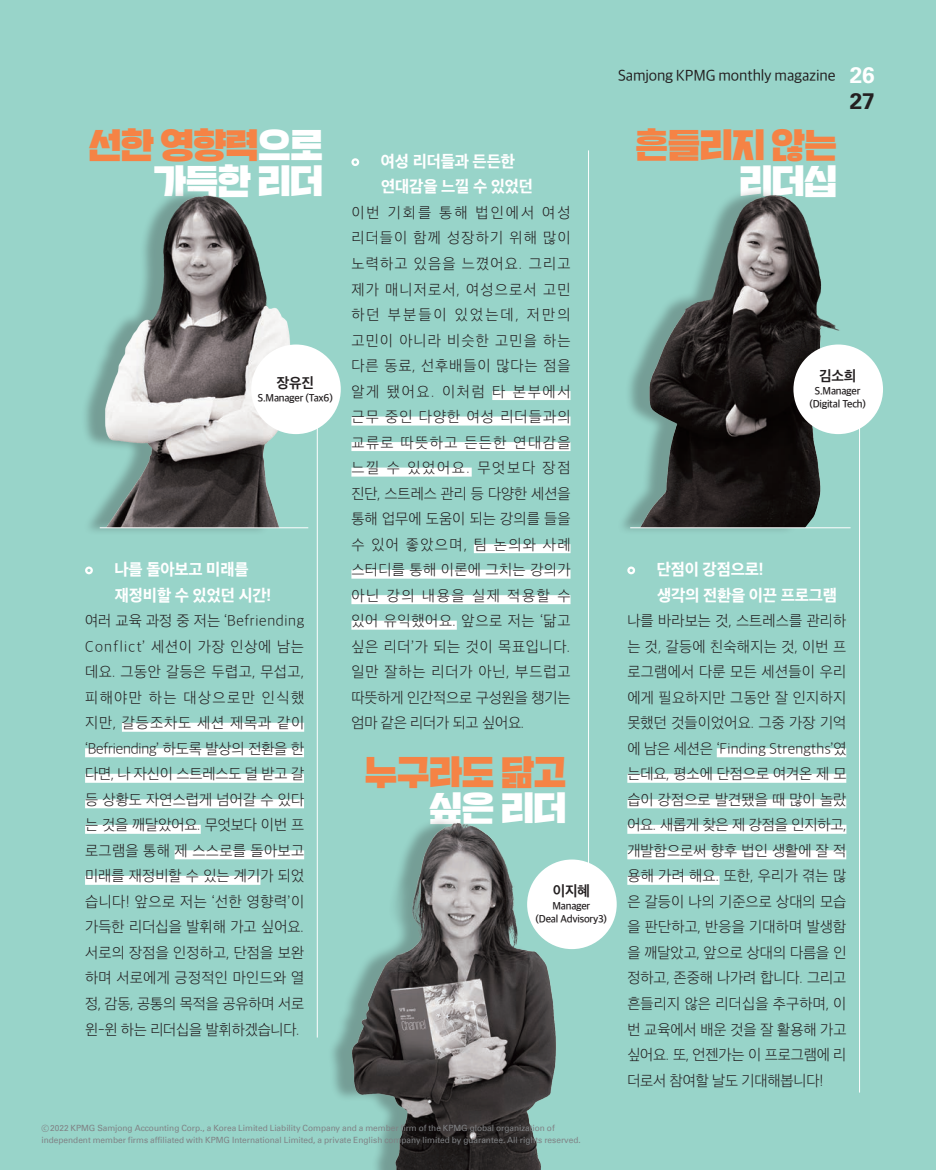
<style>
.page{position:relative;width:936px;height:1170px;background:#fff}
.page>*{position:absolute;margin:0;border:0;box-sizing:border-box;transform-origin:0 0}
.t1{font:33.75px/36.2px "SD Cinema Theater";letter-spacing:-.025em;color:#fff;text-align:right}
.t2{font:33.75px "SD Cinema Theater";letter-spacing:-.025em;color:#f58345}
.t3{font:700 22.5px "Univers LT Std";color:#fff}
.t4{font:700 22.5px "Univers LT Std";color:#231f20}
.t5{font:15.75px/25.5px "SD Gothic Neoa Uni h Eb";letter-spacing:-.01em;color:#fff}
.t6{font:15px "SD Gothic Neoa Uni d Rg";letter-spacing:-.01em;color:#231f20}
.t7{font:14.55px/25.5px "SD Gothic Neoa b Ult Lt";letter-spacing:-.005em;color:#231f20;text-align:justify}
.t8{font:13.95px "SD Gothic Neoa g Bd";letter-spacing:-.02em;color:#231f20}
.t9{font:10.05px/12.6px "SD Gothic Neoa f Sm";letter-spacing:-.02em;color:#231f20;text-align:center}
.t10{font:8.55px/12.5px "Universfor KPMG";color:#808285}
.s1{color:#f58345}
.s2{font-family:"SD Gothic Neoa Uni b Ul"}
</style>
<div class="page">
<div style="left:0;top:0;width:935px;height:1169px;background:#98d4c9"></div>
<div style="left:80px;top:188px;width:203px;height:347px;background:#231f20;opacity:.3"></div>
<img style="left:80px;top:189px;width:210px;height:338px">
<hr style="left:317px;top:399px;width:1px;height:638px;background:#fff">
<hr style="left:859px;top:399px;width:1px;height:693px;background:#fff">
<hr style="left:588px;top:150px;width:1px;height:786px;background:#fff">
<div style="left:251px;top:344px;width:90px;height:90px;background:#fff;border-radius:50%"></div>
<hr style="left:100px;top:527px;width:208px;height:1px;background:#fff">
<div style="left:616px;top:187px;width:212px;height:348px;background:#231f20;opacity:.3"></div>
<img style="left:555px;top:187px;width:296px;height:340px">
<div style="left:122px;top:722px;width:182px;height:9px;background:#fff"></div>
<div style="left:85px;top:748px;width:219px;height:9px;background:#fff"></div>
<div style="left:85px;top:773px;width:219px;height:9px;background:#fff"></div>
<div style="left:85px;top:799px;width:219px;height:9px;background:#fff"></div>
<div style="left:85px;top:824px;width:116px;height:9px;background:#fff"></div>
<div style="left:175px;top:850px;width:129px;height:9px;background:#fff"></div>
<div style="left:85px;top:875px;width:175px;height:9px;background:#fff"></div>
<div style="left:85px;top:566px;width:8px;height:8px;border:2px solid #fff;border-radius:50%"></div>
<div style="left:716px;top:748px;width:130px;height:9px;background:#fff"></div>
<div style="left:627px;top:773px;width:219px;height:9px;background:#fff"></div>
<div style="left:627px;top:799px;width:219px;height:9px;background:#fff"></div>
<div style="left:627px;top:824px;width:219px;height:9px;background:#fff"></div>
<div style="left:627px;top:850px;width:219px;height:9px;background:#fff"></div>
<div style="left:627px;top:875px;width:92px;height:9px;background:#fff"></div>
<div style="left:627px;top:566px;width:8px;height:8px;border:2px solid #fff;border-radius:50%"></div>
<div style="left:492px;top:391px;width:78px;height:9px;background:#fff"></div>
<div style="left:351px;top:416px;width:219px;height:9px;background:#fff"></div>
<div style="left:351px;top:442px;width:219px;height:9px;background:#fff"></div>
<div style="left:351px;top:467px;width:120px;height:9px;background:#fff"></div>
<div style="left:474px;top:544px;width:96px;height:9px;background:#fff"></div>
<div style="left:351px;top:569px;width:219px;height:9px;background:#fff"></div>
<div style="left:351px;top:595px;width:219px;height:9px;background:#fff"></div>
<div style="left:351px;top:620px;width:106px;height:9px;background:#fff"></div>
<div style="left:351px;top:158px;width:8px;height:8px;border:2px solid #fff;border-radius:50%"></div>
<img style="left:332px;top:821px;width:265px;height:348px">
<div style="left:793px;top:344px;width:90px;height:90px;background:#fff;border-radius:50%"></div>
<div style="left:527px;top:859px;width:89px;height:90px;background:#fff;border-radius:50%"></div>
<hr style="left:630px;top:527px;width:220px;height:1px;background:#fff">
<h1 class="t1" style="left:89px;top:127px;width:236px"><span class="s1">선한 영향력</span>으로 가득한 리더</h1>
<p class="t8" style="left:277px;top:375px;width:39px">장유진</p>
<p class="t9" style="left:258px;top:391px;width:76px">S.Manager (Tax6)</p>
<p class="t5" style="left:114px;top:556px;width:158px">나를 돌아보고 미래를 재정비할 수 있었던 시간!</p>
<p class="t7" style="left:85px;top:608px;width:221px">여러 교육 과정 중 저는 ‘Befriending Conflict’ 세션이 가장 인상에 남는 데요. 그동안 갈등은 두렵고, 무섭고, 피해야만 하는 대상으로만 인식했 지만, 갈등조차도 세션 제목과 같이 ‘Befriending’ 하도록 발상의 전환을 한 다면, 나 자신이 스트레스도 덜 받고 갈 등 상황도 자연스럽게 넘어갈 수 있다 는 것을 깨달았어요. 무엇보다 이번 프 로그램을 통해 제 스스로를 돌아보고 미래를 재정비할 수 있는 계기가 되었 습니다! 앞으로 저는 ‘선한 영향력’이 가득한 리더십을 발휘해 가고 싶어요. 서로의 장점을 인정하고, 단점을 보완 하며 서로에게 긍정적인 마인드와 열 정, 감동, 공통의 목적을 공유하며 서로 윈-윈 하는 리더십을 발휘하겠습니다.</p>
<p class="t5" style="left:381px;top:148px;width:154px">여성 리더들과 든든한 연대감을 느낄 수 있었던</p>
<p class="t7" style="left:351px;top:200px;width:221px">이번 기회를 통해 법인에서 여성 리더들이 함께 성장하기 위해 많이 노력하고 있음을 느꼈어요. 그리고 제가 매니저로서, 여성으로서 고민 하던 부분들이 있었는데, 저만의 고민이 아니라 비슷한 고민을 하는 다른 동료, 선후배들이 많다는 점을 알게 됐어요. 이처럼 타 본부에서 근무 중인 다양한 여성 리더들과의 교류로 따뜻하고 든든한 연대감을 느낄 수 있었어요. 무엇보다 장점 진단, 스트레스 관리 등 다양한 세션을 통해 업무에 도움이 되는 강의를 들을 수 있어 좋았으며, 팀 논의와 사례 스터디를 통해 이론에 그치는 강의가 아닌 강의 내용을 실제 적용할 수 있어 유익했어요. 앞으로 저는 ‘닮고 싶은 리더’가 되는 것이 목표입니다. 일만 잘하는 리더가 아닌, 부드럽고 따뜻하게 인간적으로 구성원을 챙기는 엄마 같은 리더가 되고 싶어요.</p>
<h1 class="t2" style="left:364px;top:753px;width:204px">누구라도 닮고</h1>
<h1 class="t1" style="left:429px;top:790px;width:139px">싶은 리더</h1>
<p class="t8" style="left:553px;top:884px;width:39px">이지혜</p>
<p class="t9" style="left:535px;top:899px;width:73px">Manager<br>(Deal Advisory3)</p>
<p class="t6" style="left:618px;top:68px;width:219px">Samjong KPMG monthly magazine</p>
<h1 class="t2" style="left:635px;top:126px;width:204px">흔들리지 않는</h1>
<h1 class="t1" style="left:739px;top:163px;width:99px">리더십</h1>
<h2 class="t3" style="left:849px;top:61px;width:27px">26</h2>
<h2 class="t4" style="left:849px;top:88px;width:27px">27</h2>
<p class="t8" style="left:819px;top:369px;width:39px">김소희</p>
<p class="t9" style="left:809px;top:385px;width:58px">S.Manager (Digital Tech)</p>
<p class="t5" style="left:656px;top:556px;width:182px">단점이 강점으로!<br>생각의 전환을 이끈 프로그램</p>
<p class="t7" style="left:627px;top:608px;width:221px">나를 바라보는 것, 스트레스를 관리하 는 것, 갈등에 친숙해지는 것, 이번 프 로그램에서 다룬 모든 세션들이 우리 에게 필요하지만 그동안 잘 인지하지 못했던 것들이었어요. 그중 가장 기억 에 남은 세션은 ‘Finding Strengths’였 는데요, 평소에 단점으로 여겨온 제 모 습이 강점으로 발견됐을 때 많이 놀랐 어요. 새롭게 찾은 제 강점을 인지하고, 개발함으로써 향후 법인 생활에 잘 적 용해 가려 해요. 또한, 우리가 겪는 많 은 갈등이 나의 기준으로 상대의 모습 을 판단하고, 반응을 기대하며 발생함 을 깨달았고, 앞으로 상대의 다름을 인 정하고, 존중해 나가려 합니다. 그리고 흔들리지 않은 리더십을 추구하며, 이 번 교육에서 배운 것을 잘 활용해 가고 싶어요. 또, 언젠가는 이 프로그램에 리 더로서 참여할 날도 기대해봅니다!</p>
<p class="t10" style="left:41px;top:1121px;width:541px"><span class="s2">ⓒ</span> 2022 KPMG Samjong Accounting Corp., a Korea Limited Liability Company and a member firm of the KPMG global organization of independent member firms affiliated with KPMG International Limited, a private English company limited by guarantee. All rights reserved.</p>
</div>
